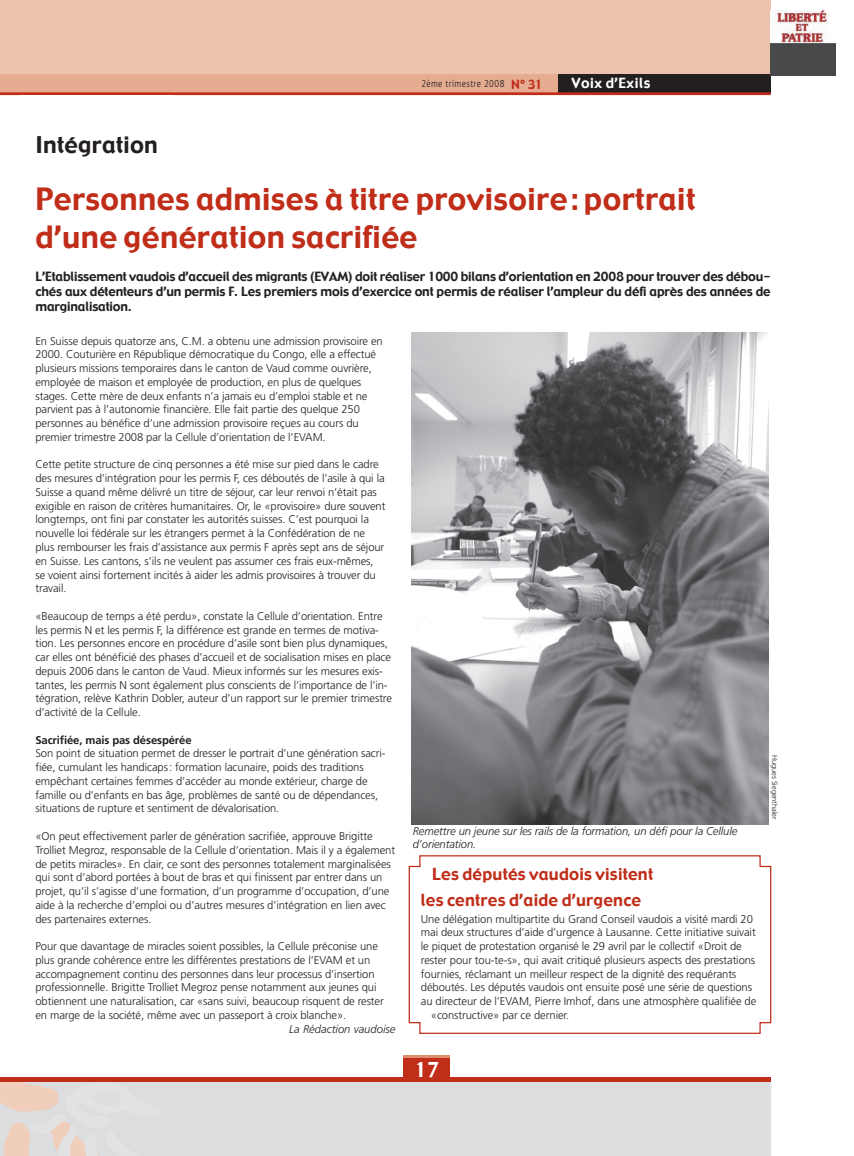
<style>
.page{position:relative;width:854px;height:1156px;background:#fff}
.page>*{position:absolute;margin:0;border:0;box-sizing:border-box;transform-origin:0 0}
.t1{font:30px/37.5px "Gadget";letter-spacing:.015em;color:#c02d19}
.t2{font:22.5px "Gadget";letter-spacing:.015em;color:#231f20}
.t3{font:20px "Gadget";color:#fff}
.t4{font:16.25px/26.2px "Gadget";letter-spacing:.015em;color:#c02d19}
.t5{font:13.75px "Gadget";letter-spacing:.04em;color:#fff}
.t6{font:12.5px/15px "Gadget";letter-spacing:-.01em;color:#231f20;text-align:justify}
.t7{font:300 11.25px/13.8px "Frutiger";letter-spacing:-.01em;color:#231f20}
.t8{font:italic 300 11.25px/13.5px "Frutiger";letter-spacing:-.01em;color:#231f20}
.t9{font:700 11.25px "Frutiger";letter-spacing:-.01em;color:#231f20}
.t10{font:300 condensed 10px "Frutiger";letter-spacing:.04em;color:#231f20}
.t11{font:300 7.5px "Frutiger";letter-spacing:-.01em;color:#231f20}
.s1{font-family:"Gadget";font-weight:400;font-stretch:normal;font-size:12.5px;color:#c02d19}
</style>
<div class="page">
<div style="left:0;top:0;width:11px;height:74px;background:#eec3ad"></div>
<div style="left:161px;top:1081px;width:610px;height:74px;background:#dcdddf"></div>
<div style="left:11px;top:0;width:760px;height:74px;background:#eec3ad"></div>
<svg style="left:0;top:1081px;width:161px;height:74px;background:#e1d8d5"></svg>
<div style="left:0;top:74px;width:11px;height:18px;background:#e6ac92"></div>
<div style="left:0;top:1076px;width:11px;height:5px;background:#c02d19"></div>
<svg style="left:0;top:92px;width:11px;height:3px"></svg>
<div style="left:11px;top:74px;width:760px;height:18px;background:#e6ac92"></div>
<div style="left:558px;top:74px;width:213px;height:19px;background:#231f20"></div>
<div style="left:83px;top:1076px;width:688px;height:5px;background:#c02d19"></div>
<div style="left:404px;top:1055px;width:46px;height:26px;background:#c02d19"></div>
<hr style="left:404px;top:1054px;width:46px;height:3px;background:#de8e6f">
<div style="left:11px;top:1076px;width:76px;height:5px;background:#c02d19"></div>
<hr style="left:11px;top:92px;width:760px;height:3px;background:#c02d19">
<img style="left:771px;top:11px;width:64px;height:64px">
<img style="left:412px;top:333px;width:356px;height:490px">
<svg style="left:408px;top:855px;width:364px;height:179px"></svg>
<p class="t10" style="left:421px;top:78px;width:123px">2ème trimestre 2008 <span class="s1">N° 31</span></p>
<p class="t5" style="left:571px;top:74px;width:80px">Voix d’Exils</p>
<h2 class="t2" style="left:35px;top:130px;width:124px">Intégration</h2>
<h1 class="t1" style="left:35px;top:182px;width:661px">Personnes admises à titre provisoire : portrait d’une génération sacrifiée</h1>
<p class="t6" style="left:35px;top:270px;width:737px">L’Etablissement vaudois d’accueil des migrants (EVAM) doit réaliser 1000 bilans d’orientation en 2008 pour trouver des débou&shy;chés aux détenteurs d’un permis F. Les premiers mois d’exercice ont permis de réaliser l’ampleur du défi après des années de marginalisation.</p>
<p class="t7" style="left:35px;top:334px;width:349px">En Suisse depuis quatorze ans, C.M. a obtenu une admission provisoire en 2000. Couturière en République démocratique du Congo, elle a effectué plusieurs missions temporaires dans le canton de Vaud comme ouvrière, employée de maison et employée de production, en plus de quelques stages. Cette mère de deux enfants n’a jamais eu d’emploi stable et ne parvient pas à l’autonomie financière. Elle fait partie des quelque 250 personnes au bénéfice d’une admission provisoire reçues au cours du premier trimestre 2008 par la Cellule d’orientation de l’EVAM.</p>
<p class="t7" style="left:35px;top:457px;width:352px">Cette petite structure de cinq personnes a été mise sur pied dans le cadre des mesures d’intégration pour les permis F, ces déboutés de l’asile à qui la Suisse a quand même délivré un titre de séjour, car leur renvoi n’était pas exigible en raison de critères humanitaires. Or, le «provisoire» dure souvent longtemps, ont fini par constater les autorités suisses. C’est pourquoi la nouvelle loi fédérale sur les étrangers permet à la Confédération de ne plus rembourser les frais d’assistance aux permis F après sept ans de séjour en Suisse. Les cantons, s’ils ne veulent pas assumer ces frais eux-mêmes, se voient ainsi fortement incités à aider les admis provisoires à trouver du travail.</p>
<p class="t7" style="left:35px;top:609px;width:358px">«Beaucoup de temps a été perdu», constate la Cellule d’orientation. Entre les permis N et les permis F, la différence est grande en termes de motiva&shy;tion. Les personnes encore en procédure d’asile sont bien plus dynamiques, car elles ont bénéficié des phases d’accueil et de socialisation mises en place depuis 2006 dans le canton de Vaud. Mieux informés sur les mesures exis&shy;tantes, les permis N sont également plus conscients de l’importance de l’in&shy;tégration, relève Kathrin Dobler, auteur d’un rapport sur le premier trimestre d’activité de la Cellule.</p>
<p class="t9" style="left:35px;top:733px;width:158px">Sacrifiée, mais pas désespérée</p>
<p class="t7" style="left:35px;top:746px;width:352px">Son point de situation permet de dresser le portrait d’une génération sacri&shy;fiée, cumulant les handicaps : formation lacunaire, poids des traditions empêchant certaines femmes d’accéder au monde extérieur, charge de famille ou d’enfants en bas âge, problèmes de santé ou de dépendances, situations de rupture et sentiment de dévalorisation.</p>
<p class="t7" style="left:35px;top:829px;width:361px">«On peut effectivement parler de génération sacrifiée, approuve Brigitte Trolliet Megroz, responsable de la Cellule d’orientation. Mais il y a également de petits miracles». En clair, ce sont des personnes totalement marginalisées qui sont d’abord portées à bout de bras et qui finissent par entrer dans un projet, qu’il s’agisse d’une formation, d’un programme d’occupation, d’une aide à la recherche d’emploi ou d’autres mesures d’intégration en lien avec des partenaires externes.</p>
<p class="t7" style="left:35px;top:939px;width:350px">Pour que davantage de miracles soient possibles, la Cellule préconise une plus grande cohérence entre les différentes prestations de l’EVAM et un accompagnement continu des personnes dans leur processus d’insertion professionnelle. Brigitte Trolliet Megroz pense notamment aux jeunes qui obtiennent une naturalisation, car «sans suivi, beaucoup risquent de rester en marge de la société, même avec un passeport à croix blanche».</p>
<p class="t8" style="left:289px;top:1021px;width:108px">La Rédaction vaudoise</p>
<p class="t8" style="left:413px;top:823px;width:326px">Remettre un jeune sur les rails de la formation, un défi pour la Cellule d’orientation.</p>
<h3 class="t4" style="left:421px;top:861px;width:234px;text-indent:11px">Les députés vaudois visitent les centres d’aide d’urgence</h3>
<p class="t7" style="left:421px;top:911px;width:334px">Une délégation multipartite du Grand Conseil vaudois a visité mardi 20</p>
<p class="t7" style="left:421px;top:925px;width:336px">mai deux structures d’aide d’urgence à Lausanne. Cette initiative suivait</p>
<p class="t7" style="left:421px;top:939px;width:322px">le piquet de protestation organisé le 29 avril par le collectif «Droit de</p>
<p class="t7" style="left:421px;top:952px;width:336px">rester pour tou-te-s», qui avait critiqué plusieurs aspects des prestations</p>
<p class="t7" style="left:421px;top:966px;width:317px">fournies, réclamant un meilleur respect de la dignité des requérants</p>
<p class="t7" style="left:421px;top:980px;width:333px">déboutés. Les députés vaudois ont ensuite posé une série de questions</p>
<p class="t7" style="left:421px;top:994px;width:337px">au directeur de l’EVAM, Pierre Imhof, dans une atmosphère qualifiée de</p>
<p class="t7" style="left:431px;top:1007px;width:140px">«constructive» par ce dernier.</p>
<p class="t11" style="left:779px;top:754px;width:66px;rotate:90deg">Hugues Siegenthaler</p>
<h3 class="t3" style="left:415px;top:1056px;width:26px">17</h3>
</div>
